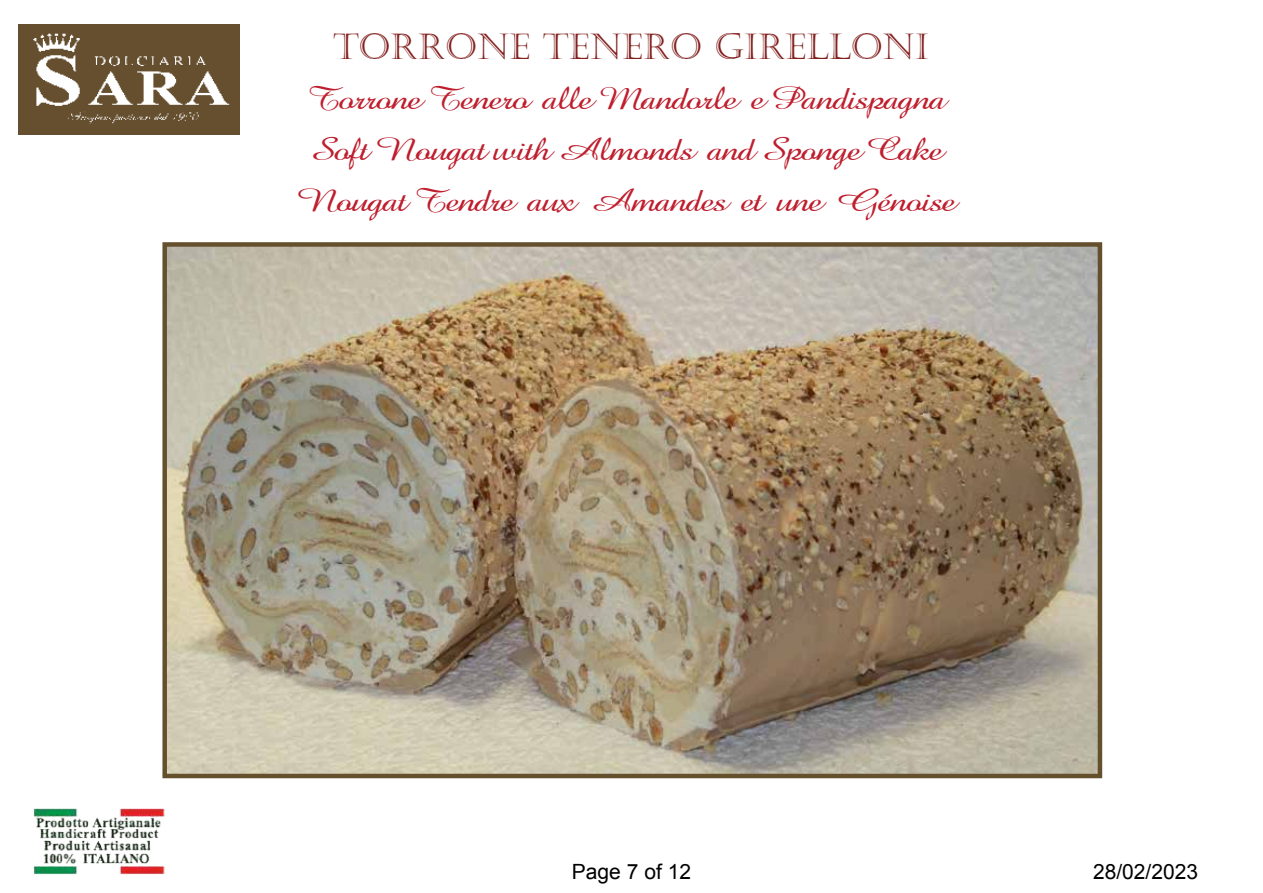
<style>
.page{position:relative;width:1263px;height:893px;background:#fff}
.page>*{position:absolute;margin:0;border:0;box-sizing:border-box;transform-origin:0 0}
.t1{font:36px "Castellar";color:#82201e}
.t2{font:32.85px/51px "Amazone BT";letter-spacing:-.05em;color:#be1e2d;text-align:center;scale:1.24 1}
.t3{font:21px "Arial";color:#000}
</style>
<div class="page">
<img style="left:33px;top:808px;width:132px;height:66px">
<img style="left:167px;top:247px;width:930px;height:526px">
<img style="left:19px;top:24px;width:221px;height:111px">
<div style="left:162px;top:242px;width:940px;height:536px;border:4px solid #65502e"></div>
<p class="t1" style="left:333px;top:26px;width:597px">TORRONE TENERO GIRELLONI</p>
<p class="t2" style="left:296px;top:74px;width:534px">Torrone Tenero alle Mandorle e Pandispagna<br>Soft Nougat with Almonds and Sponge Cake<br>Nougat Tendre aux Amandes et une Génoise</p>
<p class="t3" style="left:572px;top:858px;width:121px">Page 7 of 12</p>
<p class="t3" style="left:1093px;top:858px;width:107px">28/02/2023</p>
</div>
